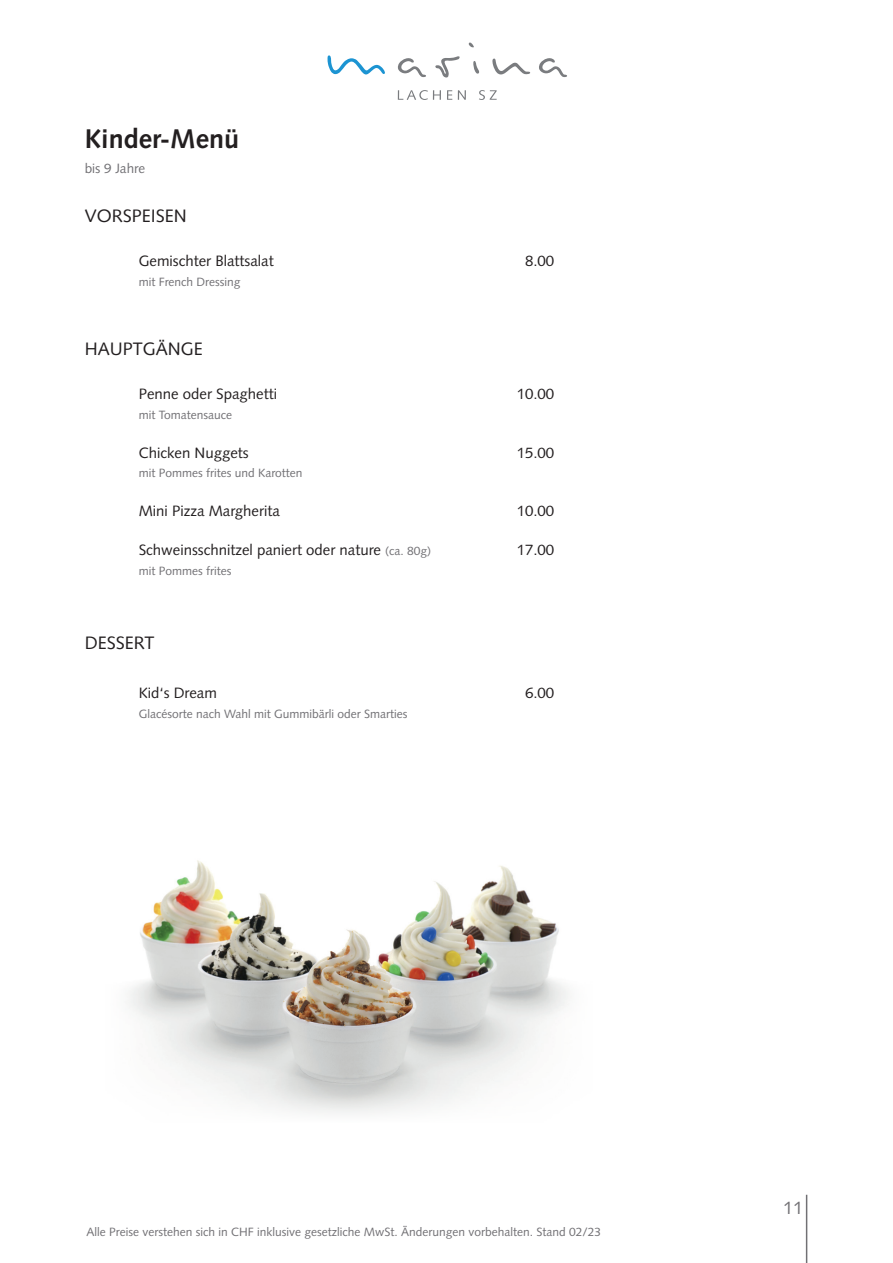
<style>
.page{position:relative;width:893px;height:1263px;background:#fff}
.page>*{position:absolute;margin:0;border:0;box-sizing:border-box;transform-origin:0 0}
.t1{font:700 27px "Syntax LT Std";color:#231f20}
.t2{font:18px "Syntax LT Std";color:#231f20}
.t3{font:18px "Syntax LT Std";color:#717074}
.t4{font:15px "Syntax LT Std";color:#231f20}
.t5{font:13.5px "Syntax LT Std";color:#717074}
.t6{font:12px "Syntax LT Std";color:#717074}
.s1{font-size:12px;color:#717074}
</style>
<div class="page">
<hr style="left:806px;top:1195px;width:1px;height:68px;background:#717074">
<svg style="left:398px;top:90px;width:43px;height:10px"></svg>
<svg style="left:447px;top:90px;width:5px;height:10px"></svg>
<svg style="left:458px;top:90px;width:8px;height:10px"></svg>
<svg style="left:479px;top:90px;width:18px;height:10px"></svg>
<svg style="left:328px;top:55px;width:57px;height:19px"></svg>
<svg style="left:397px;top:58px;width:29px;height:19px"></svg>
<svg style="left:435px;top:56px;width:25px;height:21px"></svg>
<svg style="left:468px;top:43px;width:11px;height:31px"></svg>
<svg style="left:492px;top:58px;width:38px;height:17px"></svg>
<svg style="left:539px;top:58px;width:28px;height:19px"></svg>
<img style="left:128px;top:860px;width:441px;height:253px">
<h1 class="t1" style="left:85px;top:123px;width:156px">Kinder-Menü</h1>
<p class="t5" style="left:85px;top:160px;width:62px">bis 9 Jahre</p>
<h2 class="t2" style="left:85px;top:205px;width:104px">VORSPEISEN</h2>
<p class="t4" style="left:139px;top:252px;width:136px">Gemischter Blattsalat</p>
<p class="t4" style="left:525px;top:252px;width:31px">8.00</p>
<p class="t6" style="left:139px;top:275px;width:103px">mit French Dressing</p>
<h2 class="t2" style="left:85px;top:338px;width:120px">HAUPTGÄNGE</h2>
<p class="t4" style="left:139px;top:385px;width:140px">Penne oder Spaghetti</p>
<p class="t4" style="left:517px;top:385px;width:39px">10.00</p>
<p class="t6" style="left:139px;top:407px;width:95px">mit Tomatensauce</p>
<p class="t4" style="left:139px;top:444px;width:112px">Chicken Nuggets</p>
<p class="t4" style="left:517px;top:444px;width:39px">15.00</p>
<p class="t6" style="left:139px;top:466px;width:165px">mit Pommes frites und Karotten</p>
<p class="t4" style="left:139px;top:502px;width:143px">Mini Pizza Margherita</p>
<p class="t4" style="left:517px;top:502px;width:39px">10.00</p>
<p class="t4" style="left:139px;top:541px;width:294px">Schweinsschnitzel paniert oder nature <span class="s1">(ca. 80g)</span></p>
<p class="t4" style="left:517px;top:541px;width:39px">17.00</p>
<p class="t6" style="left:139px;top:563px;width:94px">mit Pommes frites</p>
<h2 class="t2" style="left:85px;top:632px;width:71px">DESSERT</h2>
<p class="t4" style="left:139px;top:684px;width:80px">Kid‘s Dream</p>
<p class="t4" style="left:525px;top:684px;width:31px">6.00</p>
<p class="t6" style="left:139px;top:707px;width:270px">Glacésorte nach Wahl mit Gummibärli oder Smarties</p>
<p class="t6" style="left:86px;top:1224px;width:516px">Alle Preise verstehen sich in CHF inklusive gesetzliche MwSt. Änderungen vorbehalten. Stand 02/23</p>
<h2 class="t3" style="left:783px;top:1197px;width:22px">11</h2>
</div>
